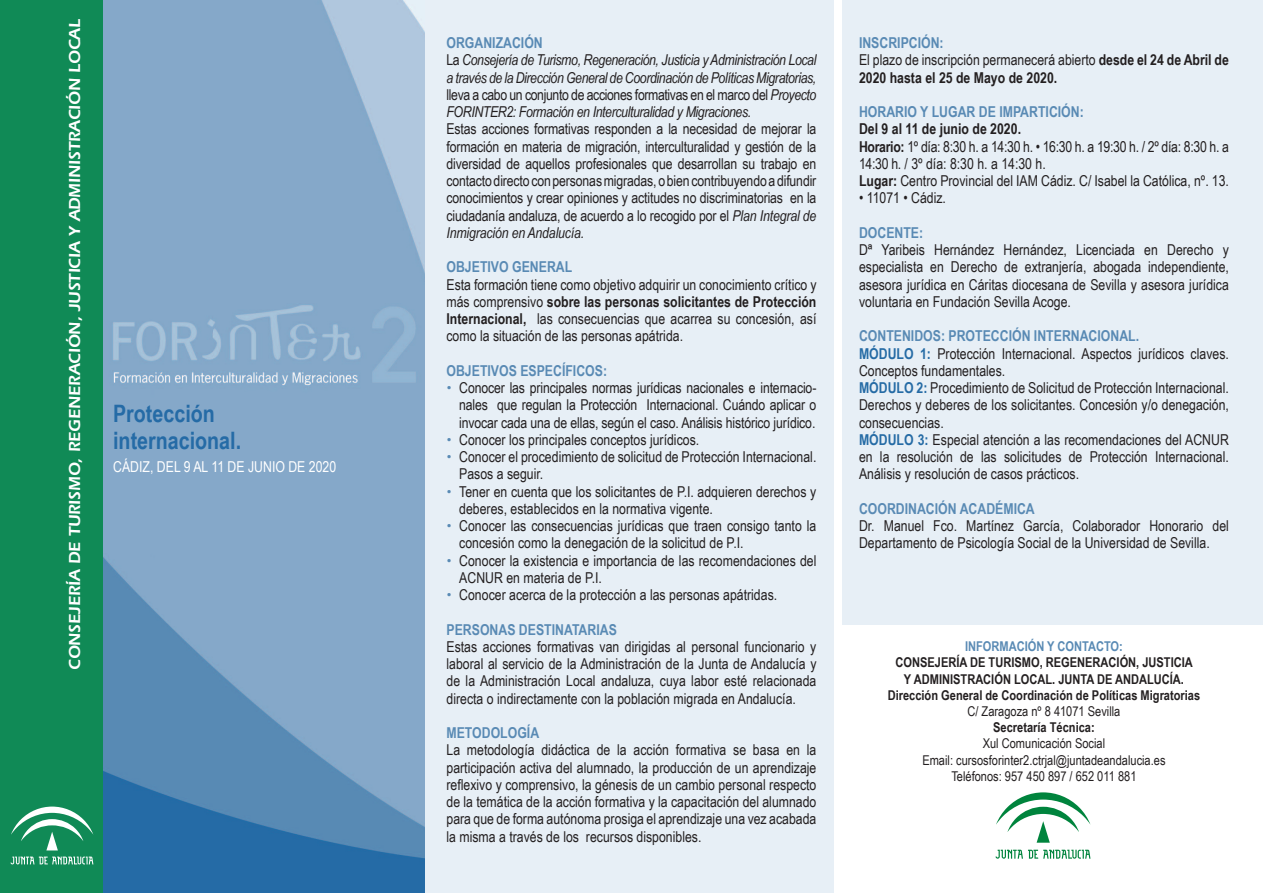
<style>
.page{position:relative;width:1263px;height:893px;background:#fff}
.page>*{position:absolute;margin:0;border:0;box-sizing:border-box;transform-origin:0 0}
.t1{font:700 24px/27px "Arial Narrow";color:#256ba6}
.t2{font:600 16.5px "ITC Eras Std";color:#fff}
.Normal__Web{font:15px/17.2px "Arial Narrow";color:#231f20;text-align:justify}
.Normal__Web-2{font:italic 15px/17.2px "Arial Narrow";letter-spacing:-.025em;color:#231f20;text-align:justify}
.t3{font:700 15px "Arial Narrow";color:#598ab4}
.Normal__Web-3{font:700 15px/17.2px "Arial Narrow";color:#231f20}
.Normal__Web-4{font:15px/17.2px "Arial Narrow";letter-spacing:-.02em;color:#231f20}
.t4{font:15px "Arial Narrow";color:#fff}
.t5{font:700 13.5px "Arial Narrow";color:#231f20}
.t6{font:13.5px "Arial Narrow";color:#231f20}
.t7{font:700 13.5px "Arial Narrow";color:#598ab4}
.s1{font-style:normal}
.s2{font-style:italic}
.s3{font-weight:700}
.s4{font-family:"Helvetica";color:#598ab4}
.s5{font-weight:400}
.s6{font-weight:700;color:#256ba5}
</style>
<div class="page">
<div style="left:842px;top:0;width:421px;height:893px;background:#e7eff6"></div>
<img style="left:103px;top:0;width:322px;height:893px">
<div style="left:0;top:0;width:103px;height:893px;background:#108a56"></div>
<svg style="left:11px;top:857px;width:82px;height:7px"></svg>
<svg style="left:11px;top:806px;width:82px;height:44px"></svg>
<div style="left:425px;top:0;width:409px;height:893px;background:#e7eff6"></div>
<div style="left:838px;top:625px;width:425px;height:268px;background:#fff"></div>
<svg style="left:995px;top:850px;width:95px;height:9px"></svg>
<svg style="left:996px;top:792px;width:94px;height:51px"></svg>
<p class="t2" style="left:65px;top:670px;width:653px;rotate:-90deg">CONSEJERÍA DE TURISMO, REGENERACIÓN, JUSTICIA Y ADMINISTRACIÓN LOCAL</p>
<p class="t1" style="left:113px;top:400px;width:129px">Protección internacional.</p>
<p class="t4" style="left:113px;top:458px;width:225px">CÁDIZ, DEL 9 AL 11 DE JUNIO DE 2020</p>
<p class="t3" style="left:446px;top:34px;width:98px">ORGANIZACIÓN</p>
<p class="Normal__Web-2" style="left:446px;top:51px;width:371px"><span class="s1">La</span> Consejería de Turismo, Regeneración, Justicia y Administración Local a través de la Dirección General de Coordinación de Políticas Migratorias, <span class="s1">lleva a cabo un conjunto de acciones formativas en el marco del</span> Proyecto FORINTER2: Formación en Interculturalidad y Migraciones.</p>
<p class="Normal__Web" style="left:446px;top:120px;width:371px">Estas acciones formativas responden a la necesidad de mejorar la formación en materia de migración, interculturalidad y gestión de la diversidad de aquellos profesionales que desarrollan su trabajo en contacto directo con personas migradas, o bien contribuyendo a difundir conocimientos y crear opiniones y actitudes no discriminatorias en la ciudadanía andaluza, de acuerdo a lo recogido por el <span class="s2">Plan Integral de Inmigración en Andalucía.</span></p>
<p class="t3" style="left:446px;top:258px;width:127px">OBJETIVO GENERAL</p>
<p class="Normal__Web" style="left:446px;top:276px;width:371px">Esta formación tiene como objetivo adquirir un conocimiento crítico y más comprensivo <span class="s3">sobre las personas solicitantes de Protección Internacional,</span> las consecuencias que acarrea su concesión, así como la situación de las personas apátrida.</p>
<p class="t3" style="left:446px;top:362px;width:162px">OBJETIVOS ESPECÍFICOS:</p>
<p class="Normal__Web" style="left:459px;top:379px;width:359px;text-indent:-13px"><span class="s4">•</span> Conocer las principales normas jurídicas nacionales e internacio&shy;nales que regulan la Protección Internacional. Cuándo aplicar o invocar cada una de ellas, según el caso. Análisis histórico jurídico.</p>
<p class="Normal__Web" style="left:446px;top:431px;width:254px"><span class="s4">•</span> Conocer los principales conceptos jurídicos.</p>
<p class="Normal__Web" style="left:459px;top:448px;width:359px;text-indent:-13px"><span class="s4">•</span> Conocer el procedimiento de solicitud de Protección Internacional.<br>Pasos a seguir.</p>
<p class="Normal__Web" style="left:459px;top:483px;width:359px;text-indent:-13px"><span class="s4">•</span> Tener en cuenta que los solicitantes de P.I. adquieren derechos y deberes, establecidos en la normativa vigente.</p>
<p class="Normal__Web" style="left:459px;top:517px;width:359px;text-indent:-13px"><span class="s4">•</span> Conocer las consecuencias jurídicas que traen consigo tanto la concesión como la denegación de la solicitud de P.I.</p>
<p class="Normal__Web" style="left:459px;top:552px;width:359px;text-indent:-13px"><span class="s4">•</span> Conocer la existencia e importancia de las recomendaciones del<br>ACNUR en materia de P.I.</p>
<p class="Normal__Web" style="left:446px;top:586px;width:332px"><span class="s4">•</span> Conocer acerca de la protección a las personas apátridas.</p>
<p class="t3" style="left:446px;top:621px;width:172px">PERSONAS DESTINATARIAS</p>
<p class="Normal__Web" style="left:446px;top:638px;width:371px">Estas acciones formativas van dirigidas al personal funcionario y laboral al servicio de la Administración de la Junta de Andalucía y de la Administración Local andaluza, cuya labor esté relacionada directa o indirectamente con la población migrada en Andalucía.</p>
<p class="t3" style="left:446px;top:724px;width:94px">METODOLOGÍA</p>
<p class="Normal__Web" style="left:446px;top:741px;width:371px">La metodología didáctica de la acción formativa se basa en la participación activa del alumnado, la producción de un aprendizaje reflexivo y comprensivo, la génesis de un cambio personal respecto de la temática de la acción formativa y la capacitación del alumnado para que de forma autónoma prosiga el aprendizaje una vez acabada la misma a través de los recursos disponibles.</p>
<p class="t3" style="left:859px;top:34px;width:86px">INSCRIPCIÓN:</p>
<p class="Normal__Web-3" style="left:859px;top:51px;width:371px"><span class="s5">El plazo de inscripción permanecerá abierto</span> desde el 24 de Abril de<br>2020 hasta el 25 de Mayo de 2020.</p>
<p class="t3" style="left:859px;top:103px;width:226px">HORARIO Y LUGAR DE IMPARTICIÓN:</p>
<p class="Normal__Web-3" style="left:859px;top:120px;width:164px">Del 9 al 11 de junio de 2020.</p>
<p class="Normal__Web-4" style="left:859px;top:138px;width:371px"><span class="s3">Horario:</span> 1º día: 8:30 h. a 14:30 h. • 16:30 h. a 19:30 h. / 2º día: 8:30 h. a<br>14:30 h. / 3º día: 8:30 h. a 14:30 h.</p>
<p class="Normal__Web" style="left:859px;top:172px;width:371px"><span class="s3">Lugar:</span> Centro Provincial del IAM Cádiz. C/ Isabel la Católica, nº. 13.</p>
<p class="Normal__Web" style="left:859px;top:189px;width:89px">• 11071 • Cádiz.</p>
<p class="t3" style="left:859px;top:224px;width:66px">DOCENTE:</p>
<p class="Normal__Web" style="left:859px;top:241px;width:371px">Dª Yaribeis Hernández Hernández, Licenciada en Derecho y especialista en Derecho de extranjería, abogada independiente, asesora jurídica en Cáritas diocesana de Sevilla y asesora jurídica voluntaria en Fundación Sevilla Acoge.</p>
<p class="t3" style="left:859px;top:327px;width:282px">CONTENIDOS: PROTECCIÓN INTERNACIONAL.</p>
<p class="Normal__Web" style="left:859px;top:345px;width:371px"><span class="s6">MÓDULO 1:</span> Protección Internacional. Aspectos jurídicos claves.<br>Conceptos fundamentales.</p>
<p class="Normal__Web" style="left:859px;top:379px;width:371px"><span class="s6">MÓDULO 2:</span> Procedimiento de Solicitud de Protección Internacional.<br>Derechos y deberes de los solicitantes. Concesión y/o denegación, consecuencias.</p>
<p class="Normal__Web" style="left:859px;top:431px;width:371px"><span class="s6">MÓDULO 3:</span> Especial atención a las recomendaciones del ACNUR en la resolución de las solicitudes de Protección Internacional.<br>Análisis y resolución de casos prácticos.</p>
<p class="t3" style="left:859px;top:500px;width:177px">COORDINACIÓN ACADÉMICA</p>
<p class="Normal__Web" style="left:859px;top:517px;width:371px">Dr. Manuel Fco. Martínez García, Colaborador Honorario del<br>Departamento de Psicología Social de la Universidad de Sevilla.</p>
<p class="t7" style="left:965px;top:638px;width:159px">INFORMACIÓN Y CONTACTO:</p>
<p class="t5" style="left:895px;top:655px;width:299px">CONSEJERÍA DE TURISMO, REGENERACIÓN, JUSTICIA</p>
<p class="t5" style="left:904px;top:671px;width:282px">Y ADMINISTRACIÓN LOCAL. JUNTA DE ANDALUCÍA.</p>
<p class="t5" style="left:888px;top:687px;width:314px">Dirección General de Coordinación de Políticas Migratorias</p>
<p class="t6" style="left:967px;top:703px;width:154px">C/ Zaragoza nº 8 41071 Sevilla</p>
<p class="t5" style="left:993px;top:719px;width:103px">Secretaría Técnica:</p>
<p class="t6" style="left:983px;top:736px;width:124px">Xul Comunicación Social</p>
<p class="t6" style="left:922px;top:752px;width:245px">Email: cursosforinter2.ctrjal@juntadeandalucia.es</p>
<p class="t6" style="left:951px;top:768px;width:187px">Teléfonos: 957 450 897 / 652 011 881</p>
</div>
